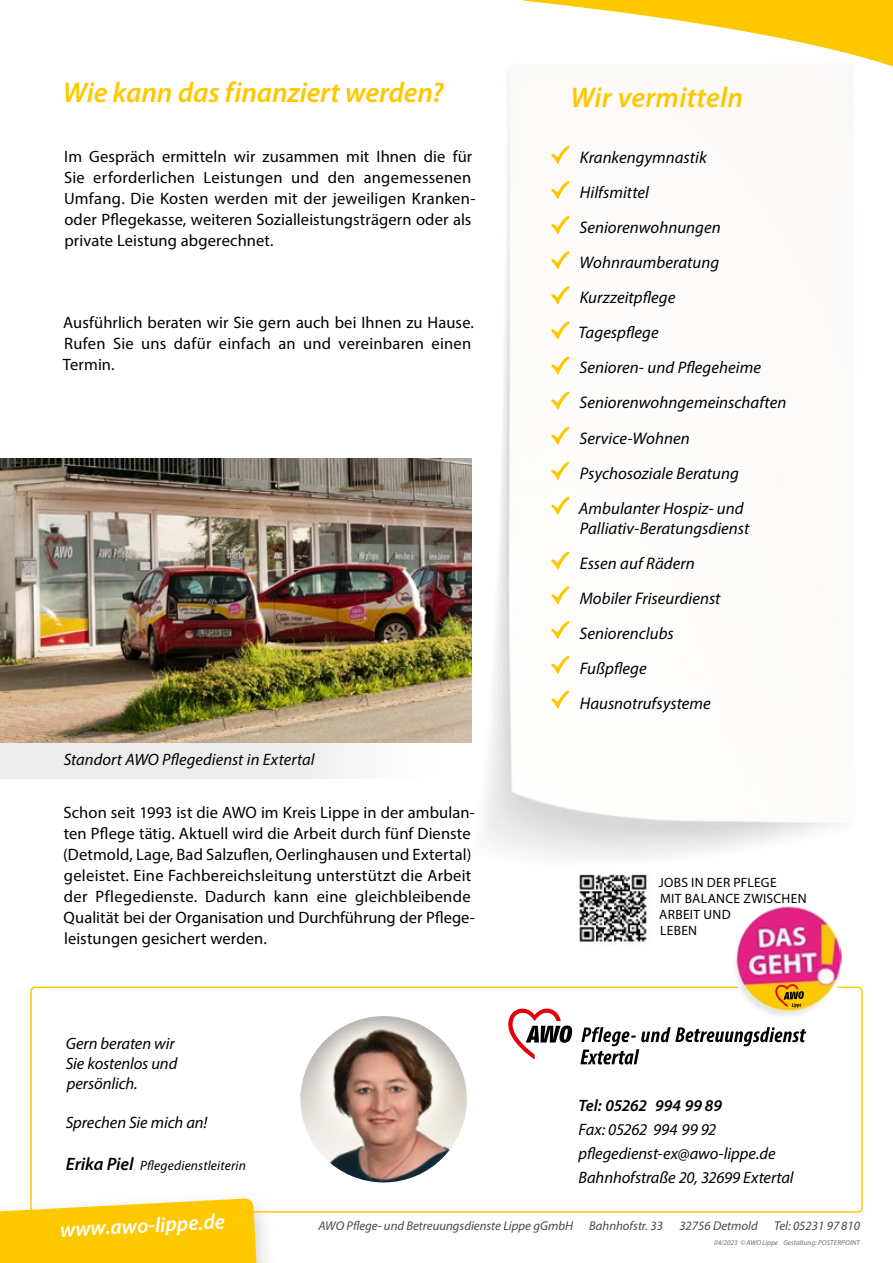
<style>
.page{position:relative;width:893px;height:1263px;background:#fff}
.page>*{position:absolute;margin:0;border:0;box-sizing:border-box;transform-origin:0 0}
.t1{font:italic 600 28.5px "Myriad Pro";letter-spacing:-.005em;color:#fec800}
.t2{font:italic 600 21px "Myriad Pro";color:#fff}
.t3{font:italic 16.8px/35.1px "Myriad Pro";letter-spacing:.005em;color:#000}
.t4{font:16.5px/21px "Myriad Pro";letter-spacing:.01em;color:#000}
.t5{font:italic 16.5px/19.8px "Myriad Pro";letter-spacing:-.005em;color:#000}
.t6{font:italic 600 16.5px "Myriad Pro";letter-spacing:-.01em;color:#000}
.t7{font:13.5px/16.2px "Myriad Pro";letter-spacing:.025em;color:#000}
.t8{font:italic 13.5px "Myriad Pro";letter-spacing:.015em;color:#000}
.t9{font:italic 12.75px "Myriad Pro";color:#484847}
.t10{font:italic 7.2px "Myriad Pro";color:#6e6e6e}
.s1{font-weight:600;font-size:18px}
</style>
<div class="page">
<img style="left:471px;top:87px;width:366px;height:770px">
<svg style="left:523px;top:0;width:370px;height:67px"></svg>
<img style="left:258px;top:1207px;width:31px;height:56px">
<svg style="left:0;top:1198px;width:258px;height:65px;background:#fdcd1c"></svg>
<svg style="left:508px;top:1008px;width:64px;height:51px"></svg>
<svg style="left:551px;top:691px;width:19px;height:17px"></svg>
<svg style="left:551px;top:586px;width:19px;height:18px"></svg>
<svg style="left:551px;top:656px;width:19px;height:18px"></svg>
<svg style="left:551px;top:552px;width:19px;height:18px"></svg>
<svg style="left:551px;top:621px;width:19px;height:18px"></svg>
<svg style="left:551px;top:497px;width:19px;height:18px"></svg>
<svg style="left:551px;top:286px;width:19px;height:18px"></svg>
<svg style="left:551px;top:427px;width:19px;height:18px"></svg>
<svg style="left:551px;top:216px;width:19px;height:18px"></svg>
<svg style="left:551px;top:357px;width:19px;height:17px"></svg>
<svg style="left:551px;top:146px;width:19px;height:18px"></svg>
<svg style="left:551px;top:462px;width:19px;height:18px"></svg>
<svg style="left:551px;top:251px;width:19px;height:18px"></svg>
<svg style="left:551px;top:392px;width:19px;height:18px"></svg>
<svg style="left:551px;top:181px;width:19px;height:18px"></svg>
<svg style="left:551px;top:321px;width:19px;height:18px"></svg>
<img style="left:579px;top:874px;width:68px;height:69px">
<img style="left:302px;top:1017px;width:164px;height:164px">
<svg style="left:580px;top:1027px;width:226px;height:37px"></svg>
<img style="left:0;top:458px;width:471px;height:285px">
<div style="left:30px;top:986px;width:833px;height:226px;border:2px solid #fec800;border-radius:4px"></div>
<img style="left:728px;top:986px;width:118px;height:30px">
<img style="left:735px;top:906px;width:108px;height:107px">
<svg style="left:775px;top:984px;width:29px;height:24px"></svg>
<h1 class="t1" style="left:63px;top:74px;width:382px">Wie kann das finanziert werden?</h1>
<h1 class="t1" style="left:571px;top:79px;width:174px">Wir vermitteln</h1>
<p class="t4" style="left:64px;top:146px;width:413px">Im Gespräch ermitteln wir zusammen mit Ihnen die für Sie erforderlichen Leistungen und den angemessenen Umfang. Die Kosten werden mit der jeweiligen Kranken&shy;oder Pflegekasse, weiteren Sozialleistungsträgern oder als private Leistung abgerechnet.</p>
<p class="t4" style="left:63px;top:311px;width:413px">Ausführlich beraten wir Sie gern auch bei Ihnen zu Hause.<br>Rufen Sie uns dafür einfach an und vereinbaren einen<br>Termin.</p>
<p class="t5" style="left:64px;top:749px;width:252px">Standort AWO Pflegedienst in Extertal</p>
<p class="t4" style="left:63px;top:801px;width:413px">Schon seit 1993 ist die AWO im Kreis Lippe in der ambulan&shy;ten Pflege tätig. Aktuell wird die Arbeit durch fünf Dienste (Detmold, Lage, Bad Salzuflen, Oerlinghausen und Extertal) geleistet. Eine Fachbereichsleitung unterstützt die Arbeit der Pflegedienste. Dadurch kann eine gleichbleibende Qualität bei der Organisation und Durchführung der Pflege&shy;leistungen gesichert werden.</p>
<p class="t5" style="left:66px;top:1033px;width:113px">Gern beraten wir<br>Sie kostenlos und persönlich.</p>
<p class="t5" style="left:66px;top:1113px;width:143px">Sprechen Sie mich an!</p>
<p class="t8" style="left:66px;top:1157px;width:182px"><span class="s1">Erika Piel</span> Pflegedienstleiterin</p>
<p class="t3" style="left:579px;top:140px;width:209px">Krankengymnastik<br>Hilfsmittel<br>Seniorenwohnungen<br>Wohnraumberatung<br>Kurzzeitpflege<br>Tagespflege<br>Senioren- und Pflegeheime<br>Seniorenwohngemeinschaften<br>Service-Wohnen<br>Psychosoziale Beratung<br>Ambulanter Hospiz- und</p>
<p class="t3" style="left:579px;top:510px;width:171px">Palliativ-Beratungsdienst<br>Essen auf Rädern<br>Mobiler Friseurdienst<br>Seniorenclubs<br>Fußpflege<br>Hausnotrufsysteme</p>
<p class="t7" style="left:659px;top:874px;width:149px">JOBS IN DER PFLEGE<br>MIT BALANCE ZWISCHEN<br>ARBEIT UND<br>LEBEN</p>
<p class="t6" style="left:578px;top:1095px;width:145px">Tel: 05262 994 99 89</p>
<p class="t5" style="left:578px;top:1117px;width:217px;line-height:24px">Fax: 05262 994 99 92 pflegedienst-ex@awo-lippe.de<br>Bahnhofstraße 20, 32699 Extertal</p>
<p class="t2" style="left:60px;top:1216px;width:166px;rotate:-3deg">www.awo-lippe.de</p>
<p class="t9" style="left:318px;top:1218px;width:256px">AWO Pflege- und Betreuungsdienste Lippe gGmbH</p>
<p class="t9" style="left:589px;top:1218px;width:75px">Bahnhofstr. 33</p>
<p class="t9" style="left:679px;top:1218px;width:80px">32756 Detmold</p>
<p class="t9" style="left:774px;top:1218px;width:87px">Tel: 05231 97 810</p>
<p class="t10" style="left:714px;top:1238px;width:147px">04/2023 © AWO Lippe Gestaltung: POSTERPOINT</p>
</div>
